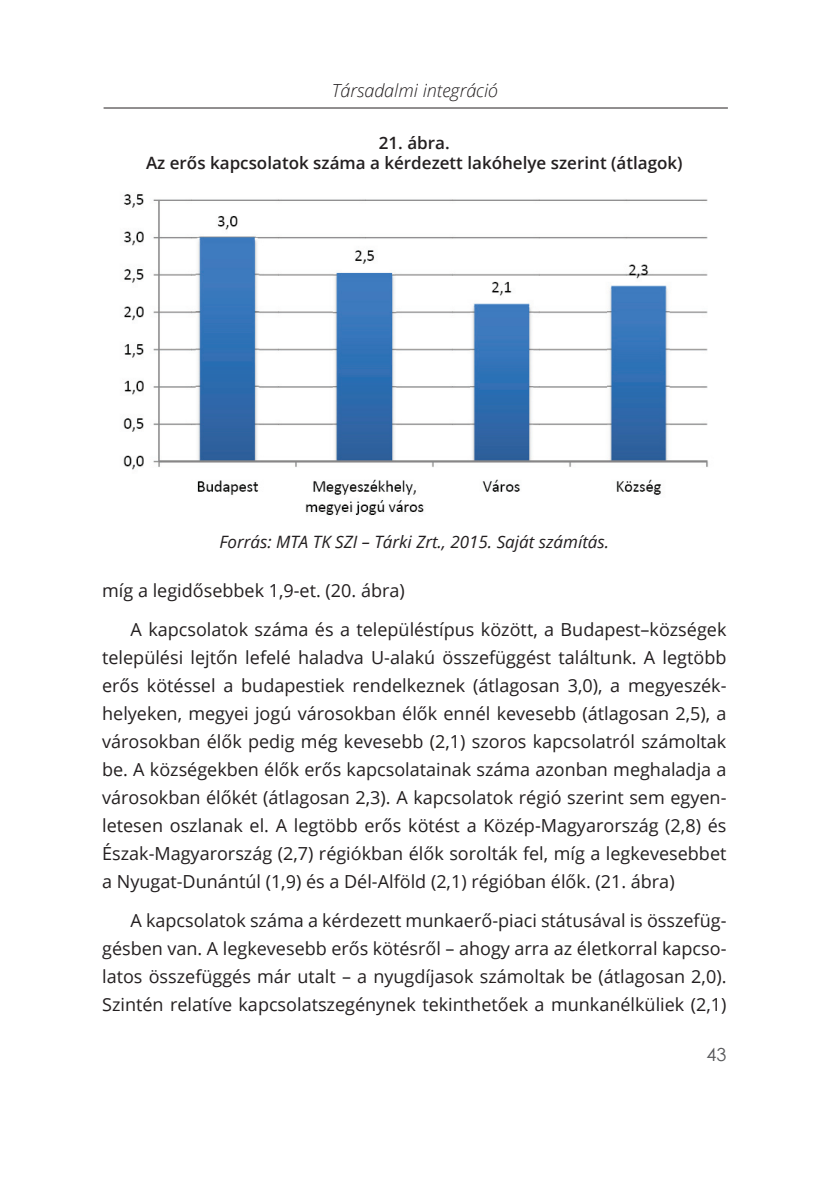
<style>
.page{position:relative;width:840px;height:1191px;background:#fff}
.page>*{position:absolute;margin:0;border:0;box-sizing:border-box;transform-origin:0 0}
.t1{font:18px/28px "Open Sans";color:#231f20;text-align:justify}
.t2{font:italic 300 18px "Open Sans";color:#231f20}
.t3{font:18px "Century Gothic";color:#57585a}
.t4{font:600 17px/20px "Open Sans";color:#231f20;text-align:center}
.t5{font:italic 17px "Open Sans";color:#231f20}
</style>
<div class="page">
<hr style="left:103px;top:108px;width:624px;height:1px;background:#231f20">
<img style="left:123px;top:194px;width:585px;height:321px">
<p class="t2" style="left:332px;top:78px;width:168px">Társadalmi integráció</p>
<p class="t4" style="left:146px;top:133px;width:538px">21. ábra.<br>Az erős kapcsolatok száma a kérdezett lakóhelye szerint (átlagok)</p>
<p class="t5" style="left:219px;top:530px;width:391px">Forrás: MTA TK SZI – Tárki Zrt., 2015. Saját számítás.</p>
<p class="t1" style="left:130px;top:570px;width:597px;line-height:39.4px;text-indent:-28px">míg a legidősebbek 1,9-et. (20. ábra)<br>A kapcsolatok száma és a településtípus között, a Budapest–községek</p>
<p class="t1" style="left:102px;top:643px;width:625px">települési lejtőn lefelé haladva U-alakú összefüggést találtunk. A legtöbb erős kötéssel a budapestiek rendelkeznek (átlagosan 3,0), a megyeszék&shy;helyeken, megyei jogú városokban élők ennél kevesebb (átlagosan 2,5), a városokban élők pedig még kevesebb (2,1) szoros kapcsolatról számoltak be. A községekben élők erős kapcsolatainak száma azonban meghaladja a városokban élőkét (átlagosan 2,3). A kapcsolatok régió szerint sem egyen&shy;letesen oszlanak el. A legtöbb erős kötést a Közép-Magyarország (2,8) és Észak-Magyarország (2,7) régiókban élők sorolták fel, míg a legkevesebbet a Nyugat-Dunántúl (1,9) és a Dél-Alföld (2,1) régióban élők. (21. ábra)</p>
<p class="t1" style="left:102px;top:906px;width:625px;text-indent:28px">A kapcsolatok száma a kérdezett munkaerő-piaci státusával is összefüg&shy;gésben van. A legkevesebb erős kötésről – ahogy arra az életkorral kapcso&shy;latos összefüggés már utalt – a nyugdíjasok számoltak be (átlagosan 2,0).<br>Szintén relatíve kapcsolatszegénynek tekinthetőek a munkanélküliek (2,1)</p>
<p class="t3" style="left:706px;top:1041px;width:21px">43</p>
</div>
